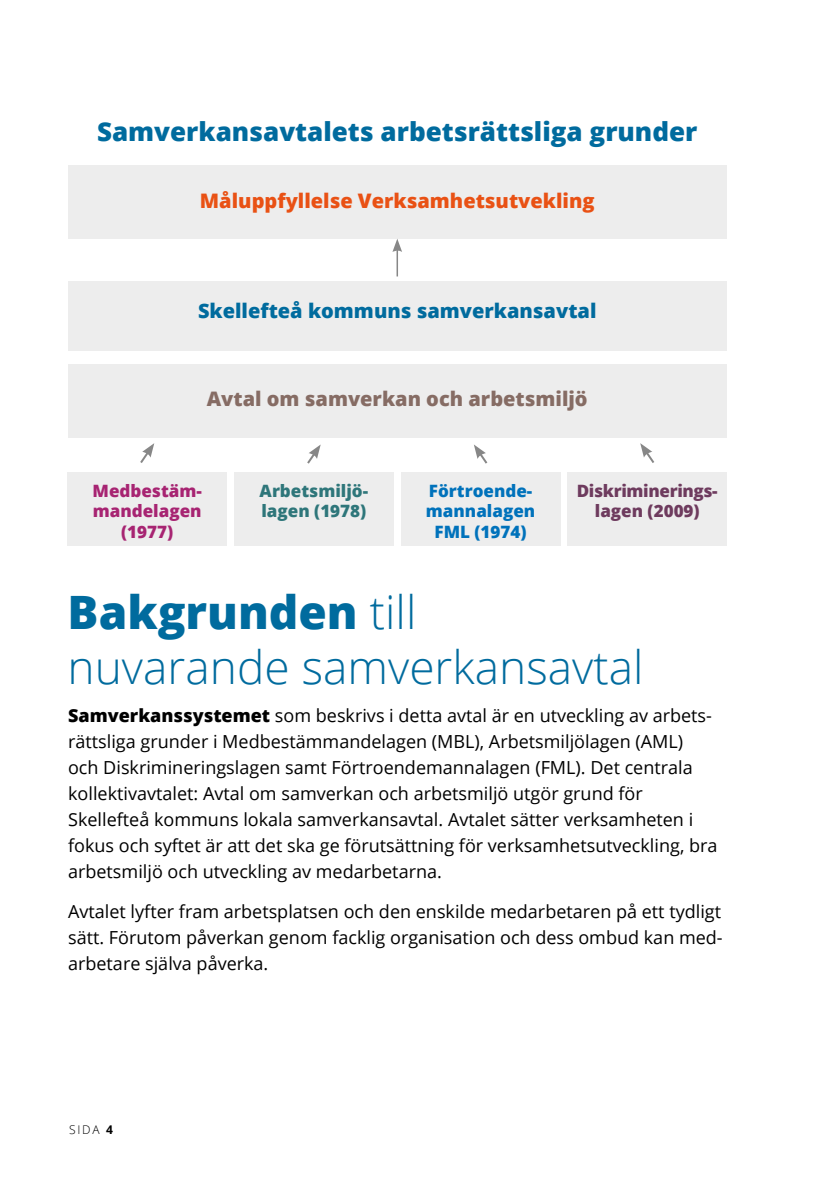
<style>
.page{position:relative;width:840px;height:1191px;background:#fff}
.page>*{position:absolute;margin:0;border:0;box-sizing:border-box;transform-origin:0 0}
.t1{font:300 46px/55.2px "Open Sans";color:#006b9e}
.t2{font:800 26px "Open Sans";color:#006b9e}
.t3{font:800 20px "Open Sans";color:#e95114}
.t4{font:800 20px "Open Sans";color:#006b9e}
.t5{font:800 20px "Open Sans";color:#866c64}
.t6{font:18px/26px "Open Sans";color:#000}
.t7{font:800 17px/20.4px "Open Sans";color:#0072bb;text-align:center}
.t8{font:800 17px/20.4px "Open Sans";letter-spacing:-.02em;color:#6e3b5e;text-align:center}
.t9{font:800 17px/20.4px "Open Sans";color:#a72472;text-align:center}
.t10{font:800 17px/20.4px "Open Sans";color:#2e767a}
.t11{font:300 12px "Open Sans";color:#000}
.s1{font-weight:800}
.s2{font-weight:700}
</style>
<div class="page">
<div style="left:68px;top:472px;width:159px;height:74px;background:#ededed"></div>
<div style="left:234px;top:472px;width:159px;height:74px;background:#ededed"></div>
<div style="left:401px;top:472px;width:159px;height:74px;background:#ededed"></div>
<div style="left:567px;top:472px;width:159px;height:74px;background:#ededed"></div>
<div style="left:68px;top:364px;width:658px;height:73px;background:#ededed"></div>
<div style="left:68px;top:281px;width:658px;height:70px;background:#ededed"></div>
<div style="left:68px;top:165px;width:658px;height:74px;background:#ededed"></div>
<hr style="left:396px;top:249px;width:2px;height:27px;background:#878787">
<svg style="left:392px;top:239px;width:10px;height:13px"></svg>
<svg style="left:140px;top:443px;width:14px;height:20px"></svg>
<svg style="left:307px;top:445px;width:13px;height:19px"></svg>
<svg style="left:640px;top:443px;width:15px;height:20px"></svg>
<svg style="left:474px;top:444px;width:14px;height:20px"></svg>
<h2 class="t2" style="left:97px;top:112px;width:601px">Samverkansavtalets arbetsrättsliga grunder</h2>
<p class="t3" style="left:200px;top:185px;width:396px">Måluppfyllelse Verksamhetsutvekling</p>
<p class="t4" style="left:198px;top:295px;width:399px">Skellefteå kommuns samverkansavtal</p>
<p class="t5" style="left:207px;top:383px;width:382px">Avtal om samverkan och arbetsmiljö</p>
<p class="t9" style="left:92px;top:479px;width:111px">Medbestäm&shy;mandelagen (1977)</p>
<p class="t10" style="left:259px;top:479px;width:110px">Arbetsmiljö&shy;lagen (1978)</p>
<p class="t7" style="left:425px;top:479px;width:111px">Förtroende&shy;mannalagen<br>FML (1974)</p>
<p class="t8" style="left:576px;top:479px;width:142px">Diskriminerings&shy;lagen (2009)</p>
<h1 class="t1" style="left:68px;top:583px;width:577px"><span class="s1">Bakgrunden</span> till nuvarande samverkansavtal</h1>
<p class="t6" style="left:68px;top:702px;width:650px"><span class="s1">Samverkanssystemet</span> som beskrivs i detta avtal är en utveckling av arbets&shy;rättsliga grunder i Medbestämmandelagen (MBL), Arbetsmiljölagen (AML) och Diskrimineringslagen samt Förtroendemannalagen (FML). Det centrala kollektivavtalet: Avtal om samverkan och arbetsmiljö utgör grund för Skellefteå kommuns lokala samverkansavtal. Avtalet sätter verksamheten i fokus och syftet är att det ska ge förutsättning för verksamhetsutveckling, bra arbetsmiljö och utveckling av medarbetarna.</p>
<p class="t6" style="left:68px;top:898px;width:655px;text-align:justify">Avtalet lyfter fram arbetsplatsen och den enskilde medarbetaren på ett tydligt sätt. Förutom påverkan genom facklig organisation och dess ombud kan med&shy;arbetare själva påverka.</p>
<p class="t11" style="left:69px;top:1121px;width:45px">SIDA <span class="s2">4</span></p>
</div>
